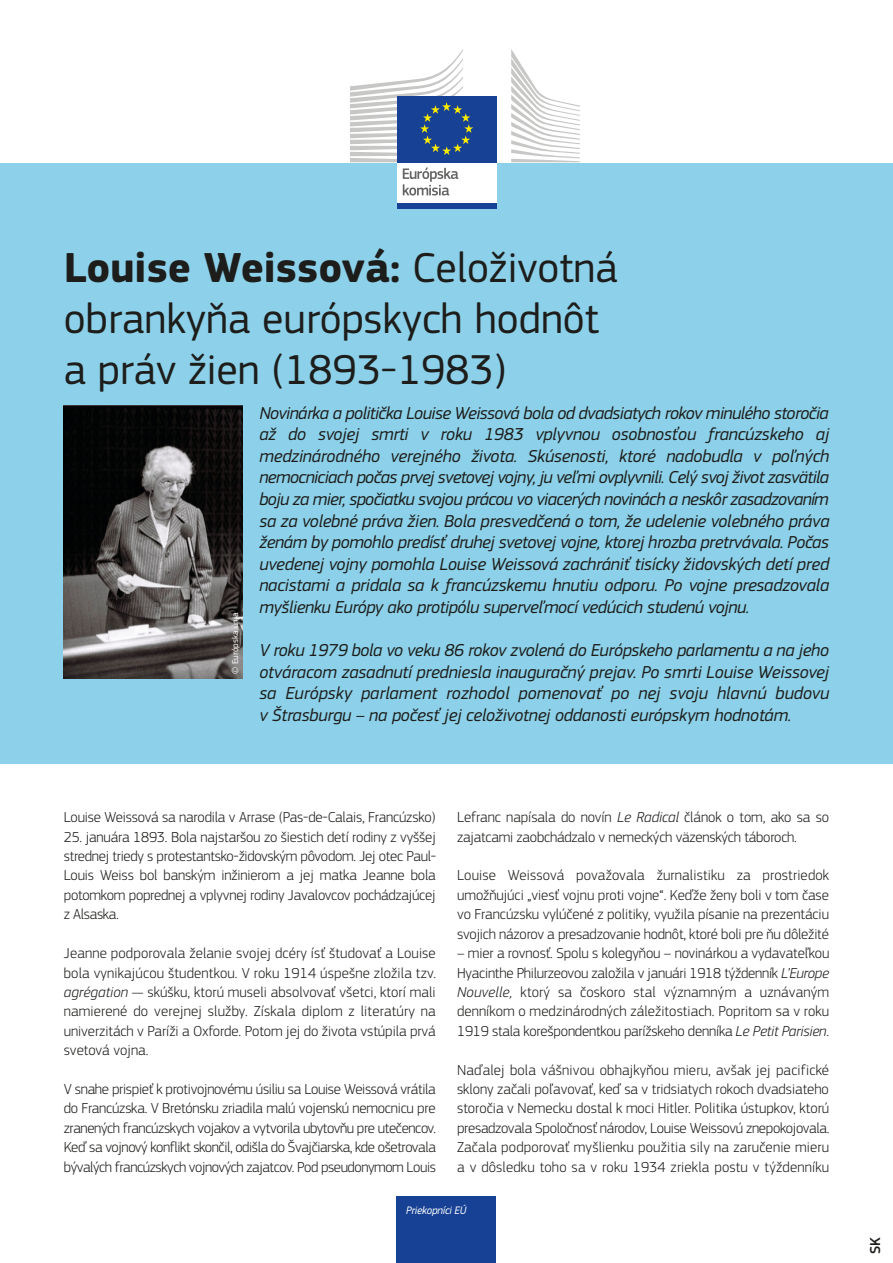
<style>
.page{position:relative;width:893px;height:1263px;background:#fff}
.page>*{position:absolute;margin:0;border:0;box-sizing:border-box;transform-origin:0 0}
.t1{font:43.5px/51px "EC Square Sans Pro";color:#1d1d1b}
.Intro{font:italic 18px/21.6px "EC Square Sans Pro";letter-spacing:-.02em;color:#1d1d1b;text-align:justify}
.Body{font:300 15px/19.4px "EC Square Sans Pro";letter-spacing:-.015em;color:#1d1d1b;text-align:justify}
.Language_code{font:500 15px "EC Square Sans Pro";color:#1d1d1b}
.t2{font:italic 11.25px "EC Square Sans Pro";letter-spacing:-.015em;color:#fff}
.Copyright{font:9px "EC Square Sans Pro";color:#fff}
.s1{font-weight:700}
.s2{font-style:italic}
</style>
<div class="page">
<div style="left:0;top:162px;width:893px;height:602px;background:#8cd1e9"></div>
<img style="left:64px;top:405px;width:178px;height:273px">
<div style="left:397px;top:1197px;width:99px;height:66px;background:#164194"></div>
<div style="left:397px;top:160px;width:99px;height:44px;background:#fff"></div>
<svg style="left:511px;top:49px;width:69px;height:113px"></svg>
<div style="left:397px;top:96px;width:99px;height:66px;background:#164194"></div>
<div style="left:397px;top:203px;width:99px;height:6px;background:#164194"></div>
<svg style="left:350px;top:49px;width:123px;height:146px"></svg>
<p class="t1" style="left:64px;top:242px;width:556px"><span class="s1">Louise Weissová:</span> Celoživotná obrankyňa európskych hodnôt a práv žien (1893‑1983)</p>
<p class="Copyright" style="left:230px;top:674px;width:63px;rotate:-90deg">© Európska únia</p>
<p class="Intro" style="left:259px;top:402px;width:572px">Novinárka a politička Louise Weissová bola od dvadsiatych rokov minulého storočia až do svojej smrti v roku 1983 vplyvnou osobnosťou francúzskeho aj medzinárodného verejného života. Skúsenosti, ktoré nadobudla v poľných nemocniciach počas prvej svetovej vojny, ju veľmi ovplyvnili. Celý svoj život zasvätila boju za mier, spočiatku svojou prácou vo viacerých novinách a neskôr zasadzovaním sa za volebné práva žien. Bola presvedčená o tom, že udelenie volebného práva ženám by pomohlo predísť druhej svetovej vojne, ktorej hrozba pretrvávala. Počas uvedenej vojny pomohla Louise Weissová zachrániť tisícky židovských detí pred nacistami a pridala sa k francúzskemu hnutiu odporu. Po vojne presadzovala myšlienku Európy ako protipólu superveľmocí vedúcich studenú vojnu.</p>
<p class="Intro" style="left:259px;top:639px;width:572px">V roku 1979 bola vo veku 86 rokov zvolená do Európskeho parlamentu a na jeho otváracom zasadnutí predniesla inauguračný prejav. Po smrti Louise Weissovej sa Európsky parlament rozhodol pomenovať po nej svoju hlavnú budovu v Štrasburgu – na počesť jej celoživotnej oddanosti európskym hodnotám.</p>
<p class="Body" style="left:64px;top:807px;width:373px">Louise Weissová sa narodila v Arrase (Pas-de-Calais, Francúzsko)</p>
<p class="Body" style="left:64px;top:827px;width:374px">25. januára 1893. Bola najstaršou zo šiestich detí rodiny z vyššej strednej triedy s protestantsko-židovským pôvodom. Jej otec Paul-Louis Weiss bol banským inžinierom a jej matka Jeanne bola potomkom poprednej a vplyvnej rodiny Javalovcov pochádzajúcej z Alsaska.</p>
<p class="Body" style="left:64px;top:943px;width:374px">Jeanne podporovala želanie svojej dcéry ísť študovať a Louise bola vynikajúcou študentkou. V roku 1914 úspešne zložila tzv. <span class="s2">agrégation</span> — skúšku, ktorú museli absolvovať všetci, ktorí mali namierené do verejnej služby. Získala diplom z literatúry na univerzitách v Paríži a Oxforde. Potom jej do života vstúpila prvá svetová vojna.</p>
<p class="Body" style="left:64px;top:1079px;width:374px">V snahe prispieť k protivojnovému úsiliu sa Louise Weissová vrátila do Francúzska. V Bretónsku zriadila malú vojenskú nemocnicu pre zranených francúzskych vojakov a vytvorila ubytovňu pre utečencov.<br>Keď sa vojnový konflikt skončil, odišla do Švajčiarska, kde ošetrovala bývalých francúzskych vojnových zajatcov. Pod pseudonymom Louis</p>
<p class="Body" style="left:457px;top:807px;width:374px">Lefranc napísala do novín <span class="s2">Le Radical</span> článok o tom, ako sa so zajatcami zaobchádzalo v nemeckých väzenských táboroch.</p>
<p class="Body" style="left:457px;top:866px;width:374px">Louise Weissová považovala žurnalistiku za prostriedok umožňujúci „viesť vojnu proti vojne“. Keďže ženy boli v tom čase vo Francúzsku vylúčené z politiky, využila písanie na prezentáciu svojich názorov a presadzovanie hodnôt, ktoré boli pre ňu dôležité</p>
<p class="Body" style="left:457px;top:943px;width:374px">– mier a rovnosť. Spolu s kolegyňou – novinárkou a vydavateľkou Hyacinthe Philurzeovou založila v januári 1918 týždenník <span class="s2">L’Europe Nouvelle,</span> ktorý sa čoskoro stal významným a uznávaným denníkom o medzinárodných záležitostiach. Popritom sa v roku 1919 stala korešpondentkou parížskeho denníka <span class="s2">Le Petit Parisien</span>.</p>
<p class="Body" style="left:457px;top:1060px;width:374px">Naďalej bola vášnivou obhajkyňou mieru, avšak jej pacifické sklony začali poľavovať, keď sa v tridsiatych rokoch dvadsiateho storočia v Nemecku dostal k moci Hitler. Politika ústupkov, ktorú presadzovala Spoločnosť národov, Louise Weissovú znepokojovala.<br>Začala podporovať myšlienku použitia sily na zaručenie mieru a v dôsledku toho sa v roku 1934 zriekla postu v týždenníku</p>
<p class="t2" style="left:406px;top:1204px;width:62px">Priekopníci EÚ</p>
<p class="Language_code" style="left:866px;top:1254px;width:18px;rotate:-90deg">SK</p>
</div>
